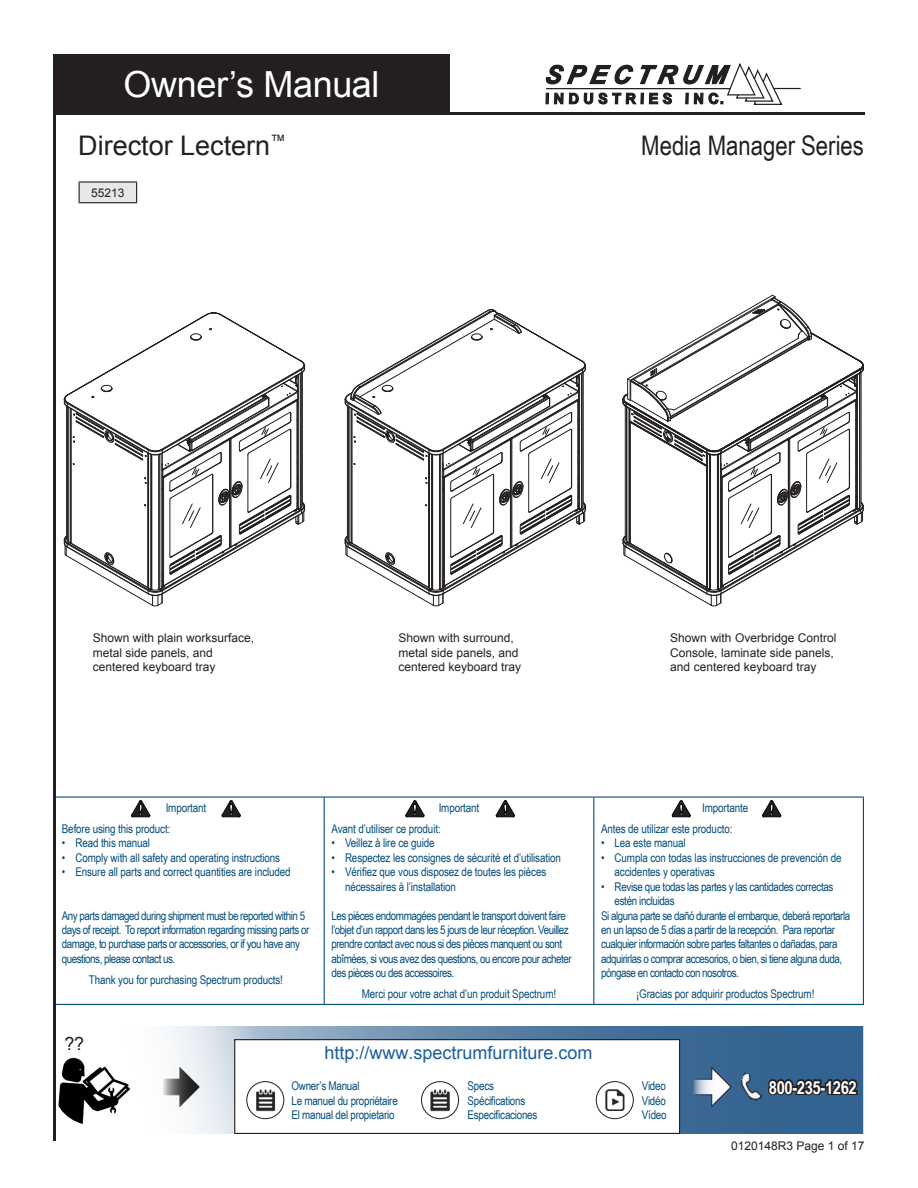
<style>
.page{position:relative;width:918px;height:1188px;background:#fff}
.page>*{position:absolute;margin:0;border:0;box-sizing:border-box;transform-origin:0 0}
.t1{font:36px "Arial";letter-spacing:-.01em;color:#fff}
.t2{font:27px "Arial Narrow";color:#231f20}
.t3{font:27px "Arial";color:#231f20}
.t4{font:18px "Arial";color:#175d9e}
.t5{font:700 18px "Arial Narrow";letter-spacing:-.02em;color:#fff}
.t6{font:18px "Arial";color:#231f20}
.t7{font:12px/14.4px "Arial Narrow";letter-spacing:-.03em;color:#034c7a}
.t8{font:12px/21.1px "Arial Narrow";letter-spacing:-.01em;color:#034c7a}
.t9{font:12px/14.4px "Arial";color:#231f20}
</style>
<div class="page">
<hr style="left:54px;top:796px;width:270px;height:2px;background:#034c7a">
<hr style="left:324px;top:796px;width:270px;height:2px;background:#034c7a">
<hr style="left:324px;top:798px;width:1px;height:113px;background:#034c7a">
<hr style="left:594px;top:796px;width:270px;height:2px;background:#034c7a">
<hr style="left:593px;top:798px;width:1px;height:113px;background:#034c7a">
<hr style="left:863px;top:798px;width:1px;height:113px;background:#034c7a">
<hr style="left:324px;top:911px;width:1px;height:93px;background:#034c7a">
<hr style="left:593px;top:911px;width:1px;height:93px;background:#034c7a">
<hr style="left:863px;top:911px;width:1px;height:93px;background:#034c7a">
<hr style="left:54px;top:1004px;width:270px;height:1px;background:#034c7a">
<hr style="left:324px;top:1004px;width:270px;height:1px;background:#034c7a">
<hr style="left:594px;top:1004px;width:270px;height:1px;background:#034c7a">
<svg style="left:672px;top:801px;width:18px;height:17px"></svg>
<svg style="left:762px;top:801px;width:19px;height:17px"></svg>
<svg style="left:132px;top:801px;width:18px;height:17px"></svg>
<svg style="left:222px;top:801px;width:18px;height:17px"></svg>
<svg style="left:406px;top:801px;width:18px;height:17px"></svg>
<svg style="left:496px;top:801px;width:19px;height:17px"></svg>
<svg style="left:169px;top:1026px;width:694px;height:108px;background:#688bac"></svg>
<div style="left:235px;top:1040px;width:445px;height:93px;background:#fff"></div>
<div style="left:234px;top:1039px;width:446px;height:95px;border:1px solid #231f20"></div>
<svg style="left:163px;top:1068px;width:36px;height:38px"></svg>
<img style="left:58px;top:1057px;width:72px;height:67px">
<svg style="left:692px;top:1068px;width:39px;height:38px"></svg>
<svg style="left:767px;top:1076px;width:93px;height:22px;background:#29394c"></svg>
<img style="left:247px;top:1082px;width:37px;height:37px;border-radius:19px">
<div style="left:247px;top:1081px;width:37px;height:38px;border:1px solid #231f20;border-radius:50%"></div>
<img style="left:596px;top:1082px;width:37px;height:37px;border-radius:19px">
<div style="left:596px;top:1081px;width:38px;height:38px;border:1px solid #231f20;border-radius:50%"></div>
<img style="left:422px;top:1082px;width:37px;height:37px;border-radius:19px">
<div style="left:421px;top:1081px;width:38px;height:38px;border:1px solid #231f20;border-radius:50%"></div>
<img style="left:737px;top:1072px;width:30px;height:30px">
<svg style="left:622px;top:294px;width:242px;height:312px"></svg>
<svg style="left:344px;top:309px;width:242px;height:297px"></svg>
<svg style="left:64px;top:312px;width:242px;height:295px"></svg>
<div style="left:53px;top:54px;width:397px;height:61px;background:#231f20"></div>
<hr style="left:55px;top:112px;width:810px;height:3px;background:#231f20">
<hr style="left:53px;top:61px;width:3px;height:1080px;background:#231f20">
<svg style="left:545px;top:63px;width:256px;height:42px"></svg>
<div style="left:79px;top:182px;width:58px;height:21px;background:#e6e7e9"></div>
<svg style="left:79px;top:183px;width:1px;height:19px"></svg>
<hr style="left:79px;top:202px;width:58px;height:1px;background:#231f20">
<svg style="left:136px;top:183px;width:1px;height:19px"></svg>
<hr style="left:79px;top:181px;width:58px;height:2px;background:#231f20">
<h1 class="t1" style="left:124px;top:61px;width:258px">Owner’s Manual</h1>
<p class="t3" style="left:78px;top:128px;width:209px">Director Lectern<sup>™</sup></p>
<p class="t9" style="left:91px;top:185px;width:35px">55213</p>
<p class="t2" style="left:641px;top:126px;width:224px">Media Manager Series</p>
<p class="t9" style="left:93px;top:631px;width:163px">Shown with plain worksurface, metal side panels, and centered keyboard tray</p>
<p class="t9" style="left:398px;top:631px;width:124px">Shown with surround, metal side panels, and centered keyboard tray</p>
<p class="t9" style="left:670px;top:631px;width:168px">Shown with Overbridge Control<br>Console, laminate side panels, and centered keyboard tray</p>
<p class="t8" style="left:62px;top:797px;width:146px;text-indent:104px">Important<br>Before using this product:</p>
<p class="t8" style="left:62px;top:832px;width:90px">• Read this manual</p>
<p class="t8" style="left:62px;top:846px;width:220px">• Comply with all safety and operating instructions</p>
<p class="t8" style="left:62px;top:861px;width:230px">• Ensure all parts and correct quantities are included</p>
<p class="t7" style="left:62px;top:908px;width:249px">Any parts damaged during shipment must be reported within 5 days of receipt. To report information regarding missing parts or damage, to purchase parts or accessories, or if you have any questions, please contact us.</p>
<p class="t8" style="left:89px;top:969px;width:196px">Thank you for purchasing Spectrum products!</p>
<h3 class="t6" style="left:65px;top:1032px;width:21px">??</h3>
<p class="t8" style="left:332px;top:797px;width:149px;text-indent:107px">Important<br>Avant d’utiliser ce produit:</p>
<p class="t8" style="left:332px;top:832px;width:105px">• Veillez à lire ce guide</p>
<p class="t8" style="left:332px;top:846px;width:231px">• Respectez les consignes de sécurité et d’utilisation</p>
<p class="t8" style="left:345px;top:864px;width:203px;line-height:14.4px;text-indent:-14px">• Vérifiez que vous disposez de toutes les pièces nécessaires à l’installation</p>
<p class="t7" style="left:332px;top:908px;width:242px">Les pièces endommagées pendant le transport doivent faire l’objet d’un rapport dans les 5 jours de leur réception. Veuillez prendre contact avec nous si des pièces manquent ou sont abîmées, si vous avez des questions, ou encore pour acheter des pièces ou des accessoires.</p>
<p class="t8" style="left:362px;top:983px;width:196px">Merci pour votre achat d’un produit Spectrum!</p>
<p class="t8" style="left:601px;top:797px;width:149px;text-indent:101px">Importante<br>Antes de utilizar este producto:</p>
<p class="t8" style="left:601px;top:832px;width:86px">• Lea este manual</p>
<p class="t8" style="left:615px;top:850px;width:229px;line-height:14.4px;text-indent:-14px">• Cumpla con todas las instrucciones de prevención de accidentes y operativas</p>
<p class="t7" style="left:615px;top:879px;width:220px;text-indent:-14px">• Revise que todas las partes y las cantidades correctas estén incluidas</p>
<p class="t7" style="left:601px;top:908px;width:251px">Si alguna parte se dañó durante el embarque, deberá reportarla en un lapso de 5 días a partir de la recepción. Para reportar cualquier información sobre partes faltantes o dañadas, para adquirirlas o comprar accesorios, o bien, si tiene alguna duda, póngase en contacto con nosotros.</p>
<p class="t8" style="left:636px;top:983px;width:180px">¡Gracias por adquirir productos Spectrum!</p>
<h3 class="t4" style="left:324px;top:1040px;width:270px">http://www.spectrumfurniture.com</h3>
<p class="t7" style="left:468px;top:1078px;width:71px">Specs<br>Spécifications<br>Especificaciones</p>
<h3 class="t5" style="left:769px;top:1074px;width:89px">800-235-1262</h3>
<p class="t7" style="left:291px;top:1078px;width:108px">Owner’s Manual<br>Le manuel du propriétaire<br>El manual del propietario</p>
<p class="t7" style="left:642px;top:1078px;width:26px;text-align:justify">Video Vidéo Vídeo</p>
<p class="t9" style="left:731px;top:1139px;width:135px">0120148R3 Page 1 of 17</p>
</div>
